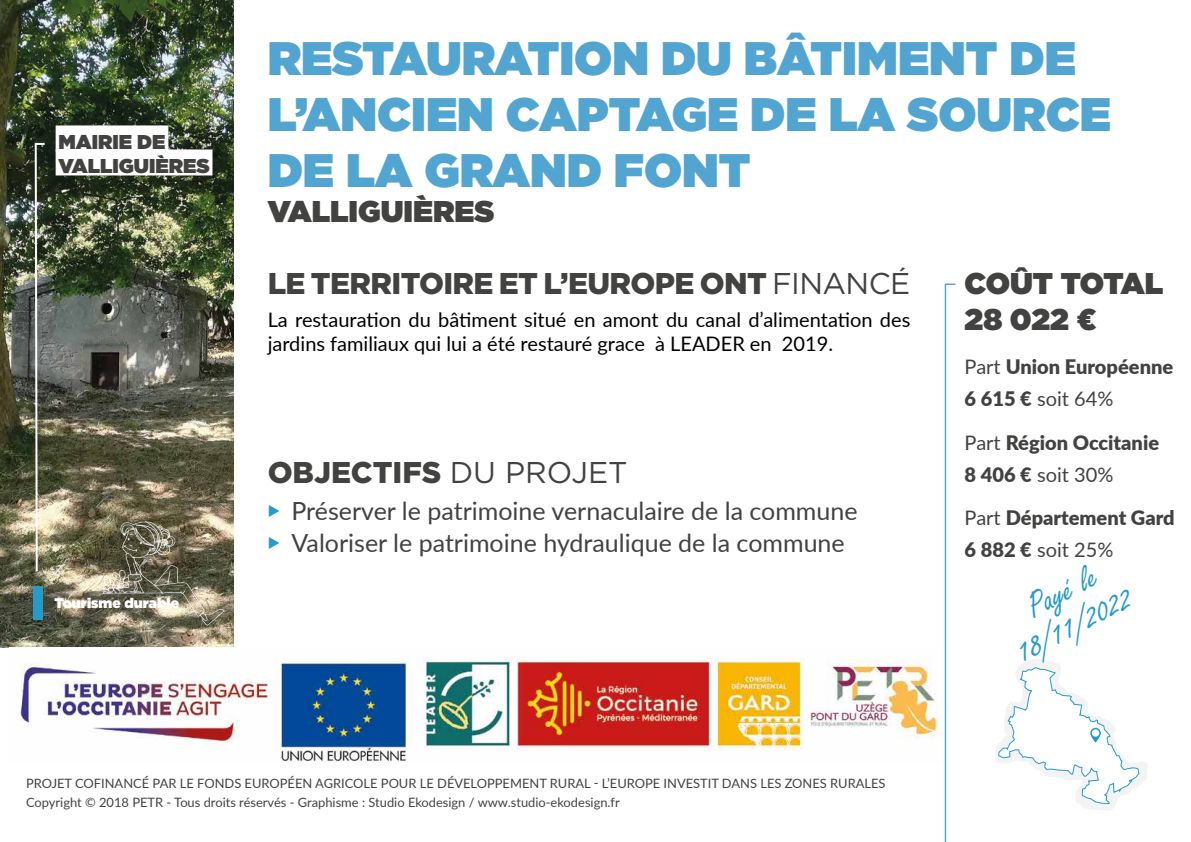
<style>
.page{position:relative;width:1191px;height:842px;background:#fff}
.page>*{position:absolute;margin:0;border:0;box-sizing:border-box;transform-origin:0 0}
.t1{font:900 47px/56px "Gotham";color:#52a5d0}
.t2{font:37px/35px "Freestyle Script";color:#269ac9;text-align:center}
.t3{font:900 30px "Gotham";letter-spacing:-.02em;color:#424241}
.t4{font:900 30px/36px "Gotham";color:#424241}
.t5{font:900 30px "Gotham";color:#424241}
.t6{font:25px/32px "Lato";color:#424241}
.t7{font:20px/24px "Lato";color:#000}
.t8{font:900 20px/31.9px "Lato";color:#424241}
.t9{font:900 20px/24px "Gotham";color:#424241}
.t10{font:900 14px "Gotham";color:#fff}
.t11{font:12.9px/19.3px "Lato";color:#424241}
.s1{font-weight:400}
.s2{font-family:"MS Gothic";font-size:25.2px;color:#269ac9}
</style>
<div class="page">
<img style="left:0;top:0;width:233px;height:647px">
<div style="left:56px;top:125px;width:112px;height:26px;background:#fff"></div>
<div style="left:56px;top:149px;width:156px;height:26px;background:#fff"></div>
<svg style="left:995px;top:659px;width:153px;height:151px"></svg>
<img style="left:20px;top:657px;width:922px;height:105px">
<img style="left:34px;top:142px;width:13px;height:431px">
<div style="left:33px;top:586px;width:10px;height:33px;background:#269ac9"></div>
<svg style="left:944px;top:283px;width:12px;height:559px"></svg>
<img style="left:97px;top:513px;width:132px;height:117px">
<h3 class="t9" style="left:58px;top:129px;width:153px">MAIRIE DE<br>VALLIGUIÈRES</h3>
<p class="t10" style="left:55px;top:592px;width:126px">Tourisme durable</p>
<h1 class="t1" style="left:268px;top:29px;width:845px">RESTAURATION DU BÂTIMENT DE<br>L’ANCIEN CAPTAGE DE LA SOURCE<br>DE LA GRAND FONT</h1>
<h3 class="t4" style="left:268px;top:193px;width:228px">VALLIGUIÈRES</h3>
<h3 class="t3" style="left:268px;top:263px;width:644px">LE TERRITOIRE ET L’EUROPE ONT <span class="s1">FINANCÉ</span></h3>
<h3 class="t7" style="left:268px;top:307px;width:644px">La restauration du bâtiment situé en amont du canal d’alimentation des jardins familiaux qui lui a été restauré grace à LEADER en 2019.</h3>
<h3 class="t5" style="left:268px;top:451px;width:361px">OBJECTIFS <span class="s1">DU PROJET</span></h3>
<h3 class="t6" style="left:268px;top:494px;width:591px"><span class="s2">▶</span> Préserver le patrimoine vernaculaire de la commune <span class="s2">▶</span> Valoriser le patrimoine hydraulique de la commune</h3>
<h3 class="t4" style="left:964px;top:265px;width:200px">COÛT TOTAL<br>28 022 €</h3>
<h3 class="t8" style="left:964px;top:350px;width:210px"><span class="s1">Part</span> Union Européenne<br>6 615 € <span class="s1">soit 64%</span></h3>
<h3 class="t8" style="left:964px;top:425px;width:196px"><span class="s1">Part</span> Région Occitanie<br>8 406 € <span class="s1">soit 30%</span></h3>
<h3 class="t8" style="left:964px;top:501px;width:212px"><span class="s1">Part</span> Département Gard<br>6 882 € <span class="s1">soit 25%</span></h3>
<h2 class="t2" style="left:994px;top:608px;width:128px;rotate:-28deg">Payé le<br>18/11/2022</h2>
<p class="t11" style="left:26px;top:773px;width:861px">PROJET COFINANCÉ PAR LE FONDS EUROPÉEN AGRICOLE POUR LE DÉVELOPPEMENT RURAL - L’EUROPE INVESTIT DANS LES ZONES RURALES<br>Copyright © 2018 PETR - Tous droits réservés - Graphisme : Studio Ekodesign / www.studio-ekodesign.fr</p>
</div>
